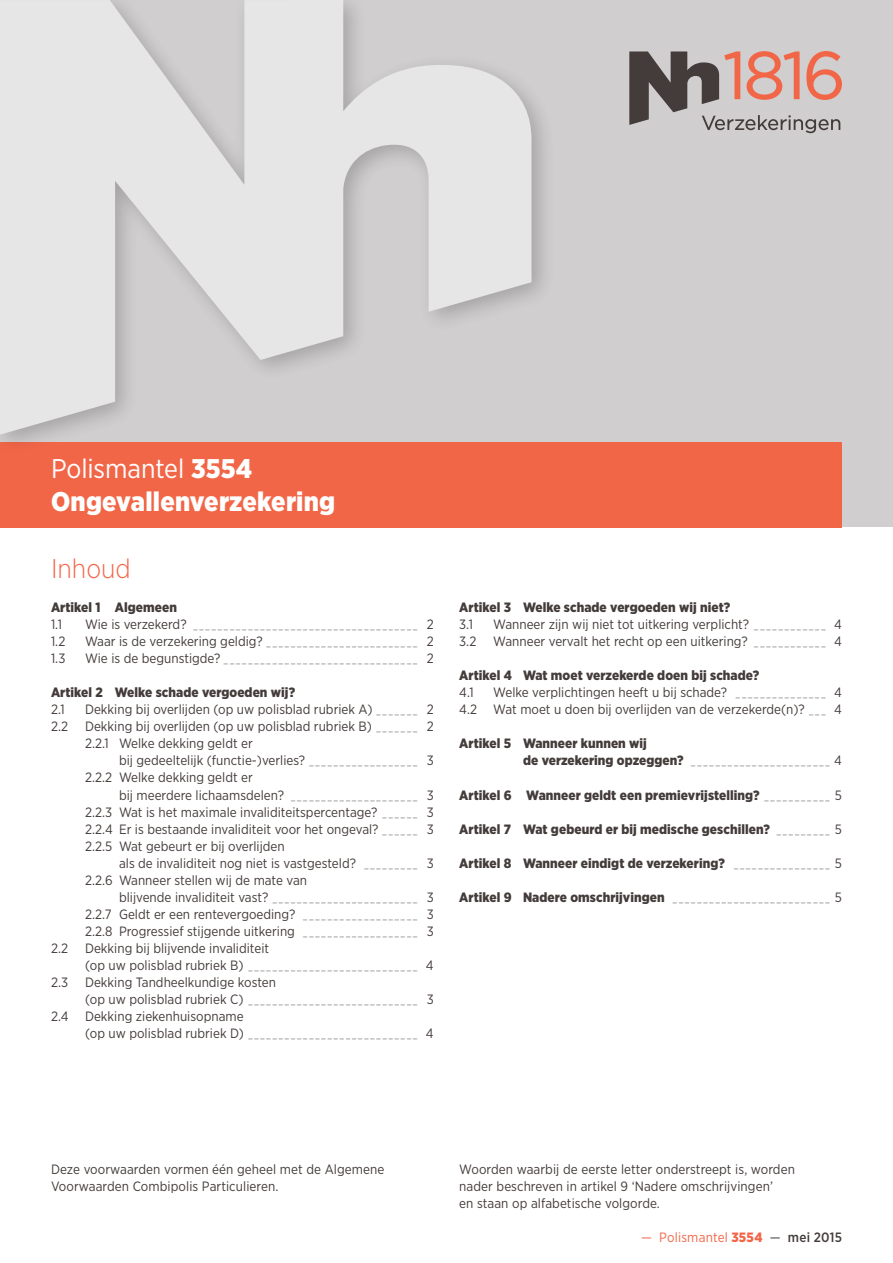
<style>
.page{position:relative;width:893px;height:1263px;background:#fff}
.page>*{position:absolute;margin:0;border:0;box-sizing:border-box;transform-origin:0 0}
.t1{font:900 27px/33px "Gotham Narrow";letter-spacing:.01em;color:#fff}
.t2{font:300 27px "Gotham Narrow";color:#f26648}
.t3{font:13.5px/17px "Gotham Narrow";color:#443c3a}
.t4{font:900 13.5px/17px "Gotham Narrow";letter-spacing:.005em;color:#443c3a}
.t5{font:13.5px "Gotham Narrow";letter-spacing:.01em;color:#f26648}
.t6{font:7.5px "Gotham Narrow";color:#443c3a}
.s1{font-weight:400}
.s2{font-size:13.5px}
.s3{font-size:7.5px}
.s4{font-weight:400;font-size:7.5px}
.s5{font-weight:900}
.s6{color:#443c3a}
.s7{font-weight:500;color:#443c3a}
</style>
<div class="page">
<div style="left:0;top:0;width:893px;height:527px;background:#d0cece"></div>
<div style="left:0;top:442px;width:842px;height:85px;background:#f26648"></div>
<div style="left:0;top:0;width:556px;height:458px;background:#231f20;opacity:.5"></div>
<svg style="left:0;top:0;width:531px;height:435px;fill:#e7e6e6"></svg>
<svg style="left:629px;top:51px;width:213px;height:82px"></svg>
<h1 class="t1" style="left:51px;top:451px;width:286px"><span class="s1">Polismantel</span> 3554<br>Ongevallenverzekering</h1>
<h1 class="t2" style="left:51px;top:552px;width:81px">Inhoud</h1>
<p class="t4" style="left:51px;top:599px;width:127px">Artikel 1 Algemeen</p>
<p class="t3" style="left:51px;top:616px;width:13px">1.1</p>
<p class="t6" style="left:85px;top:622px;width:350px"><span class="s2">Wie is verzekerd?</span> _ _ _ _ _ _ _ _ _ _ _ _ _ _ _ _ _ _ _ _ _ _ _ _ _ _ _ _ _ _ _ _ _ _ _ _ _ <span class="s2">2</span></p>
<p class="t3" style="left:51px;top:633px;width:16px">1.2</p>
<p class="t3" style="left:85px;top:633px;width:350px">Waar is de verzekering geldig? <span class="s3">_ _ _ _ _ _ _ _ _ _ _ _ _ _ _ _ _ _ _ _ _ _ _ _ _</span> 2</p>
<p class="t3" style="left:51px;top:650px;width:16px">1.3</p>
<p class="t6" style="left:85px;top:656px;width:350px"><span class="s2">Wie is de begunstigde?</span> _ _ _ _ _ _ _ _ _ _ _ _ _ _ _ _ _ _ _ _ _ _ _ _ _ _ _ _ _ _ _ _ <span class="s2">2</span></p>
<p class="t4" style="left:51px;top:684px;width:246px">Artikel 2 Welke schade vergoeden wij?</p>
<p class="t3" style="left:51px;top:701px;width:15px">2.1</p>
<p class="t3" style="left:85px;top:701px;width:350px">Dekking bij overlijden (op uw polisblad rubriek A) <span class="s3">_ _ _ _ _ _ _</span> 2</p>
<p class="t3" style="left:51px;top:718px;width:19px">2.2</p>
<p class="t3" style="left:85px;top:718px;width:350px">Dekking bij overlijden (op uw polisblad rubriek B) <span class="s3">_ _ _ _ _ _ _</span> 2<br>2.2.1 Welke dekking geldt er</p>
<p class="t3" style="left:85px;top:752px;width:350px;text-indent:34px">bij gedeeltelijk (functie-)verlies? <span class="s3">_ _ _ _ _ _ _ _ _ _ _ _ _ _ _ _ _ _</span> 3<br>2.2.2 Welke dekking geldt er</p>
<p class="t3" style="left:85px;top:786px;width:350px;text-align:justify;text-indent:34px">bij meerdere lichaamsdelen? <span class="s3">_ _ _ _ _ _ _ _ _ _ _ _ _ _ _ _ _ _ _ _ _</span> 3<br>2.2.3 Wat is het maximale invaliditeitspercentage? <span class="s3">_ _ _ _ _ _</span> 3<br>2.2.4 Er is bestaande invaliditeit voor het ongeval? <span class="s3">_ _ _ _ _ _</span> 3<br>2.2.5 Wat gebeurt er bij overlijden</p>
<p class="t3" style="left:85px;top:854px;width:350px;text-indent:34px">als de invaliditeit nog niet is vastgesteld? <span class="s3">_ _ _ _ _ _ _ _ _</span> 3<br>2.2.6 Wanneer stellen wij de mate van</p>
<p class="t3" style="left:85px;top:888px;width:350px;text-align:justify;text-indent:34px">blijvende invaliditeit vast? <span class="s3">_ _ _ _ _ _ _ _ _ _ _ _ _ _ _ _ _ _ _ _ _ _ _ _</span> 3<br>2.2.7 Geldt er een rentevergoeding? <span class="s3">_ _ _ _ _ _ _ _ _ _ _ _ _ _ _ _ _ _ _</span> 3<br>2.2.8 Progressief stijgende uitkering <span class="s3">_ _ _ _ _ _ _ _ _ _ _ _ _ _ _ _ _ _ _</span> 3</p>
<p class="t3" style="left:51px;top:939px;width:19px">2.2</p>
<p class="t3" style="left:85px;top:939px;width:186px">Dekking bij blijvende invaliditeit</p>
<p class="t6" style="left:85px;top:962px;width:350px"><span class="s2">(op uw polisblad rubriek B)</span> _ _ _ _ _ _ _ _ _ _ _ _ _ _ _ _ _ _ _ _ _ _ _ _ _ _ _ _ <span class="s2">4</span></p>
<p class="t3" style="left:51px;top:973px;width:19px">2.3</p>
<p class="t3" style="left:85px;top:973px;width:193px">Dekking Tandheelkundige kosten</p>
<p class="t6" style="left:85px;top:996px;width:350px"><span class="s2">(op uw polisblad rubriek C)</span> _ _ _ _ _ _ _ _ _ _ _ _ _ _ _ _ _ _ _ _ _ _ _ _ _ _ _ _ <span class="s2">3</span></p>
<p class="t3" style="left:51px;top:1007px;width:194px">2.4 Dekking ziekenhuisopname</p>
<p class="t6" style="left:85px;top:1030px;width:350px"><span class="s2">(op uw polisblad rubriek D)</span> _ _ _ _ _ _ _ _ _ _ _ _ _ _ _ _ _ _ _ _ _ _ _ _ _ _ _ _ <span class="s2">4</span></p>
<p class="t4" style="left:459px;top:599px;width:273px">Artikel 3 Welke schade vergoeden wij niet?</p>
<p class="t3" style="left:459px;top:616px;width:15px">3.1</p>
<p class="t3" style="left:493px;top:616px;width:350px">Wanneer zijn wij niet tot uitkering verplicht? <span class="s3">_ _ _ _ _ _ _ _ _ _ _ _</span> 4</p>
<p class="t3" style="left:459px;top:633px;width:19px">3.2</p>
<p class="t3" style="left:493px;top:633px;width:350px">Wanneer vervalt het recht op een uitkering? <span class="s3">_ _ _ _ _ _ _ _ _ _ _ _</span> 4</p>
<p class="t4" style="left:459px;top:667px;width:301px">Artikel 4 Wat moet verzekerde doen bij schade?</p>
<p class="t3" style="left:459px;top:684px;width:16px">4.1</p>
<p class="t3" style="left:459px;top:684px;width:384px;text-align:right">Welke verplichtingen heeft u bij schade? <span class="s3">_ _ _ _ _ _ _ _ _ _ _ _ _ _ _</span> 4<br>4.2 Wat moet u doen bij overlijden van de verzekerde(n)? <span class="s3">_ _ _</span> 4</p>
<p class="t4" style="left:523px;top:735px;width:320px;text-indent:-64px">Artikel 5 Wanneer kunnen wij<br>de verzekering opzeggen? <span class="s4">_ _ _ _ _ _ _ _ _ _ _ _ _ _ _ _ _ _ _ _ _ _</span> <span class="s1">4</span></p>
<p class="t4" style="left:459px;top:786px;width:384px">Artikel 6 Wanneer geldt een premievrijstelling? <span class="s4">_ _ _ _ _ _ _ _ _ _</span> <span class="s1">5</span></p>
<p class="t4" style="left:459px;top:820px;width:384px">Artikel 7 Wat gebeurd er bij medische geschillen? <span class="s4">_ _ _ _ _ _ _ _</span> <span class="s1">5</span></p>
<p class="t4" style="left:459px;top:854px;width:384px">Artikel 8 Wanneer eindigt de verzekering? <span class="s4">_ _ _ _ _ _ _ _ _ _ _ _ _ _ _</span> <span class="s1">5</span></p>
<p class="t4" style="left:459px;top:888px;width:384px">Artikel 9 Nadere omschrijvingen <span class="s4">_ _ _ _ _ _ _ _ _ _ _ _ _ _ _ _ _ _ _ _ _ _ _ _ _</span> <span class="s1">5</span></p>
<p class="t3" style="left:51px;top:1160px;width:335px">Deze voorwaarden vormen één geheel met de Algemene<br>Voorwaarden Combipolis Particulieren.</p>
<p class="t3" style="left:459px;top:1160px;width:337px">Woorden waarbij de eerste letter onderstreept is, worden nader beschreven in artikel 9 ‘Nadere omschrijvingen’<br>en staan op alfabetische volgorde.</p>
<p class="t5" style="left:641px;top:1228px;width:202px">— Polismantel <span class="s5">3554</span> <span class="s6">—</span> <span class="s7">mei 2015</span></p>
</div>
